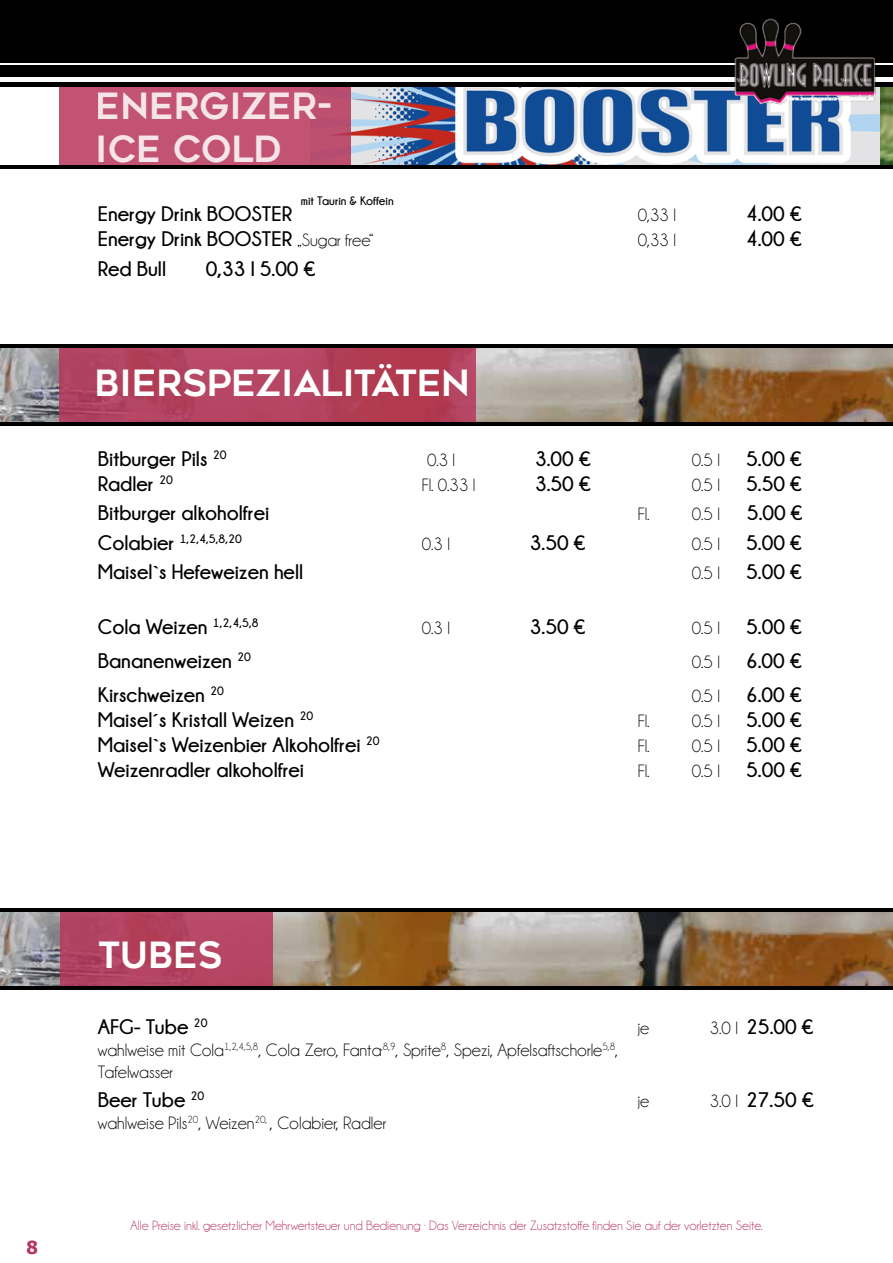
<style>
.page{position:relative;width:893px;height:1263px;background:#fff}
.page>*{position:absolute;margin:0;border:0;box-sizing:border-box;transform-origin:0 0}
.t1{font:36px/43.2px "Geometos";color:#fff}
.t2{font:700 21px "Champagne&Limousines";color:#000}
.t3{font:18px/21.6px "Champagne&Limousines";color:#000}
.t4{font:700 18px "Tahoma";color:#b7355a}
.t5{font:13.5px "Champagne&Limousines";color:#b7355a}
.t6{font:700 12.3px "Champagne&Limousines";color:#000}
.s1{font-weight:400;font-size:18px}
.s2{font-size:21px}
.s3{font-weight:700;font-size:21px}
</style>
<div class="page">
<img style="left:351px;top:86px;width:529px;height:79px">
<img style="left:730px;top:62px;width:155px;height:47px">
<div style="left:60px;top:84px;width:291px;height:84px;background:#c25373"></div>
<img style="left:0;top:348px;width:893px;height:74px">
<svg style="left:60px;top:348px;width:416px;height:74px;background:#b2415c"></svg>
<img style="left:0;top:911px;width:893px;height:75px">
<div style="left:60px;top:911px;width:212px;height:77px;background:linear-gradient(to right,#af405f,#b74763)"></div>
<hr style="left:0;top:986px;width:893px;height:3px;background:#000">
<hr style="left:0;top:908px;width:893px;height:3px;background:#000">
<div style="left:0;top:0;width:893px;height:62px;background:#000"></div>
<svg style="left:0;top:66px;width:880px;height:11px;background:#0f0e0e"></svg>
<svg style="left:0;top:82px;width:880px;height:4px;background:#0e0e0e"></svg>
<hr style="left:0;top:166px;width:893px;height:3px;background:#000">
<hr style="left:0;top:344px;width:893px;height:4px;background:#000">
<hr style="left:0;top:422px;width:893px;height:3px;background:#000">
<img style="left:880px;top:86px;width:13px;height:80px">
<div style="left:880px;top:66px;width:13px;height:11px;background:#000"></div>
<hr style="left:880px;top:82px;width:13px;height:4px;background:#000">
<h1 class="t1" style="left:96px;top:84px;width:238px">ENERGIZER-<br>ICE COLD</h1>
<p class="t6" style="left:301px;top:194px;width:94px">mit Taurin &amp; Koffein</p>
<p class="t2" style="left:98px;top:202px;width:196px">Energy Drink BOOSTER</p>
<p class="t3" style="left:638px;top:205px;width:40px">0,33 l</p>
<p class="t2" style="left:746px;top:202px;width:57px">4.00 €</p>
<p class="t2" style="left:98px;top:228px;width:277px">Energy Drink BOOSTER <span class="s1">„Sugar free“</span></p>
<p class="t3" style="left:638px;top:230px;width:40px">0,33 l</p>
<p class="t2" style="left:746px;top:228px;width:57px">4.00 €</p>
<p class="t2" style="left:98px;top:257px;width:70px">Red Bull</p>
<p class="t2" style="left:206px;top:257px;width:111px">0,33 l 5.00 €</p>
<h1 class="t1" style="left:95px;top:361px;width:377px">BIERSPEZIALITÄTEN</h1>
<p class="t2" style="left:98px;top:447px;width:130px">Bitburger Pils <sup>20</sup></p>
<p class="t3" style="left:427px;top:449px;width:30px">0.3 l</p>
<p class="t2" style="left:535px;top:447px;width:57px">3.00 €</p>
<p class="t2" style="left:692px;top:447px;width:111px"><span class="s1">0.5 l</span> 5.00 €</p>
<p class="t2" style="left:98px;top:472px;width:77px">Radler <sup>20</sup></p>
<p class="t3" style="left:422px;top:474px;width:55px">Fl. 0.33 l</p>
<p class="t2" style="left:535px;top:472px;width:57px">3.50 €</p>
<p class="t2" style="left:692px;top:472px;width:111px"><span class="s1">0.5 l</span> 5.50 €</p>
<p class="t2" style="left:98px;top:501px;width:173px">Bitburger alkoholfrei</p>
<p class="t3" style="left:638px;top:503px;width:84px">Fl. 0.5 l</p>
<p class="t2" style="left:747px;top:501px;width:57px">5.00 €</p>
<p class="t6" style="left:98px;top:532px;width:146px"><span class="s2">Colabier</span> 1,2,4,5,8,20</p>
<p class="t3" style="left:422px;top:533px;width:30px">0.3 l</p>
<p class="t2" style="left:530px;top:531px;width:57px">3.50 €</p>
<p class="t2" style="left:692px;top:531px;width:111px"><span class="s1">0.5 l</span> 5.00 €</p>
<p class="t2" style="left:98px;top:560px;width:207px">Maisel`s Hefeweizen hell</p>
<p class="t2" style="left:692px;top:560px;width:111px"><span class="s1">0.5 l</span> 5.00 €</p>
<p class="t2" style="left:98px;top:615px;width:162px">Cola Weizen <sup>1,2,4,5,8</sup></p>
<p class="t3" style="left:422px;top:618px;width:30px">0.3 l</p>
<p class="t2" style="left:530px;top:615px;width:57px">3.50 €</p>
<p class="t2" style="left:692px;top:615px;width:111px"><span class="s1">0.5 l</span> 5.00 €</p>
<p class="t2" style="left:98px;top:649px;width:155px">Bananenweizen <sup>20</sup></p>
<p class="t2" style="left:692px;top:649px;width:111px"><span class="s1">0.5 l</span> 6.00 €</p>
<p class="t2" style="left:98px;top:683px;width:128px">Kirschweizen <sup>20</sup></p>
<p class="t2" style="left:692px;top:683px;width:111px"><span class="s1">0.5 l</span> 6.00 €</p>
<p class="t2" style="left:98px;top:708px;width:217px">Maisel´s Kristall Weizen <sup>20</sup></p>
<p class="t3" style="left:638px;top:710px;width:165px">Fl. 0.5 l <span class="s3">5.00 €</span></p>
<p class="t2" style="left:98px;top:733px;width:283px">Maisel`s Weizenbier Alkoholfrei <sup>20</sup></p>
<p class="t3" style="left:638px;top:736px;width:165px">Fl. 0.5 l <span class="s3">5.00 €</span></p>
<p class="t2" style="left:98px;top:758px;width:208px">Weizenradler alkoholfrei</p>
<p class="t3" style="left:638px;top:761px;width:165px">Fl. 0.5 l <span class="s3">5.00 €</span></p>
<p class="t4" style="left:26px;top:1234px;width:13px">8</p>
<h1 class="t1" style="left:97px;top:933px;width:126px">TUBES</h1>
<p class="t2" style="left:98px;top:1015px;width:111px">AFG- Tube <sup>20</sup></p>
<p class="t3" style="left:638px;top:1018px;width:13px">je</p>
<p class="t2" style="left:710px;top:1015px;width:105px"><span class="s1">3.0 l</span> 25.00 €</p>
<p class="t3" style="left:98px;top:1039px;width:522px">wahlweise mit Cola<sup>1,2,4,5,8</sup>, Cola Zero, Fanta<sup>,8,9</sup>, Sprite<sup>8</sup>, Spezi, Apfelsaftschorle<sup>5,8</sup>,<br>Tafelwasser</p>
<p class="t2" style="left:98px;top:1088px;width:108px">Beer Tube <sup>20</sup></p>
<p class="t3" style="left:638px;top:1090px;width:13px">je</p>
<p class="t2" style="left:710px;top:1088px;width:105px"><span class="s1">3.0 l</span> 27.50 €</p>
<p class="t3" style="left:98px;top:1112px;width:290px">wahlweise Pils<sup>20</sup>, Weizen<sup>20,</sup> , Colabier, Radler</p>
<p class="t5" style="left:130px;top:1218px;width:633px">Alle Preise inkl. gesetzlicher Mehrwertsteuer und Bedienung · Das Verzeichnis der Zusatzstoffe finden Sie auf der vorletzten Seite.</p>
</div>
